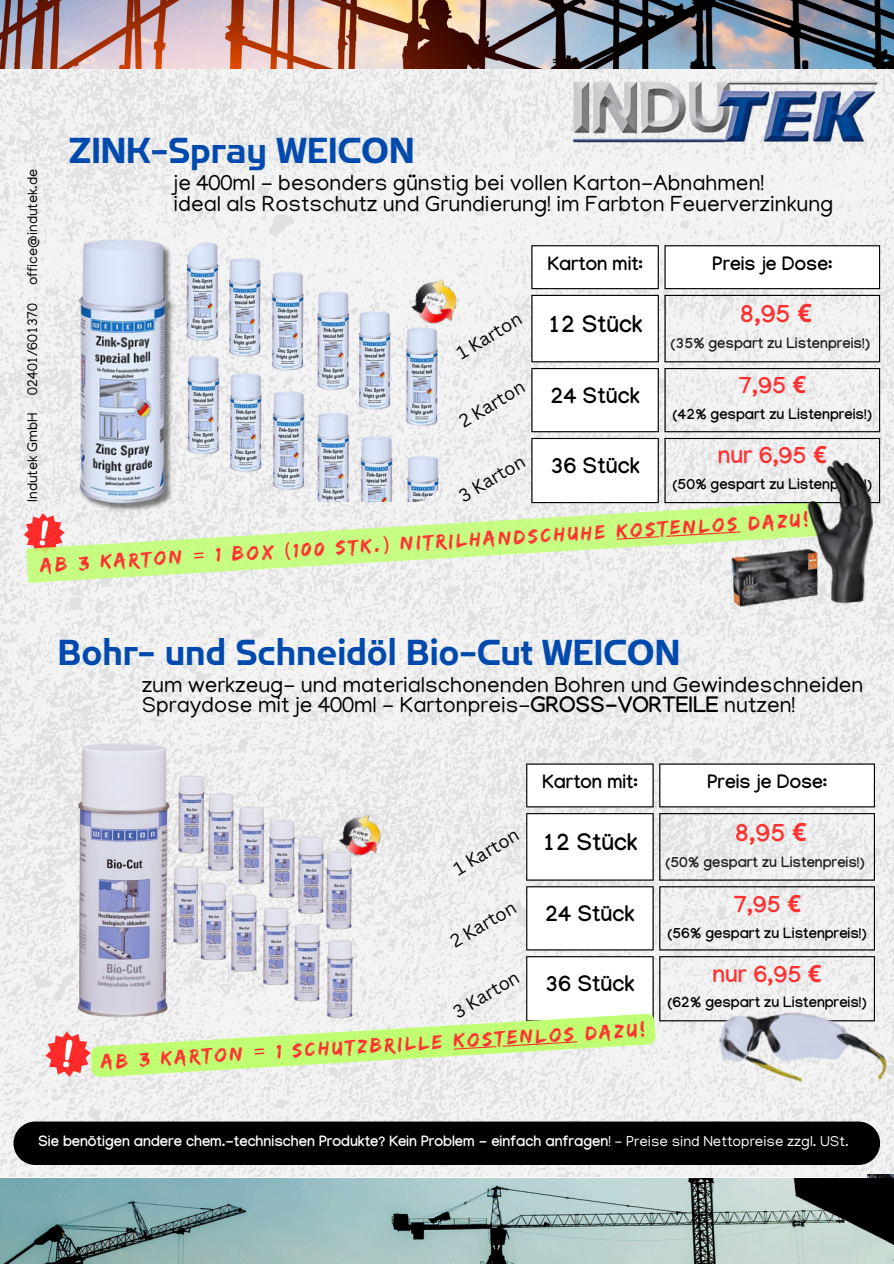
<style>
.page{position:relative;width:894px;height:1264px;background:#fff}
.page>*{position:absolute;margin:0;border:0;box-sizing:border-box;transform-origin:0 0}
.t1{font:36px "Flatory Sans 700";color:#004aad}
.t2{font:700 25.35px "Manjari";color:#ff3131}
.t3{font:700 23.85px "Manjari";color:#ff3131}
.t4{font:700 23.85px "Manjari";color:#000}
.t5{font:22.35px/21.3px "Manjari";color:#000}
.t6{font:700 22.35px "Manjari";color:#000}
.t7{font:20.55px "Edo";color:#ff3131}
.t8{font:700 19.35px "Manjari";color:#000}
.t9{font:18px "Canva Sans";color:#000}
.t10{font:700 14.85px "Manjari";color:#000}
.t11{font:700 14.85px "Manjari";color:#fff}
.t12{font:700 14.85px "Manjari";color:#201e1b}
.t13{font:14.4px "Manjari";color:#000}
.s1{font-family:"Noto Sans"}
.s2{font-weight:700}
.s3{font-weight:400}
</style>
<div class="page">
<img style="left:0;top:69px;width:893px;height:1107px">
<img style="left:866px;top:1174px;width:27px;height:4px">
<img style="left:0;top:0;width:893px;height:69px">
<img style="left:0;top:1178px;width:893px;height:85px">
<img style="left:569px;top:67px;width:310px;height:86px">
<div style="left:14px;top:1121px;width:865px;height:43px;background:#000"></div>
<img style="left:68px;top:214px;width:115px;height:287px">
<svg style="left:24px;top:513px;width:2px;height:41px"></svg>
<img style="left:183px;top:238px;width:263px;height:263px">
<svg style="left:26px;top:501px;width:700px;height:82px"></svg>
<svg style="left:616px;top:531px;width:110px;height:9px"></svg>
<svg style="left:531px;top:245px;width:348px;height:258px"></svg>
<hr style="left:531px;top:246px;width:1px;height:42px;background:#000">
<hr style="left:657px;top:246px;width:1px;height:42px;background:#000">
<hr style="left:531px;top:245px;width:127px;height:1px;background:#000">
<hr style="left:531px;top:288px;width:127px;height:1px;background:#000">
<hr style="left:664px;top:246px;width:1px;height:42px;background:#000">
<hr style="left:878px;top:246px;width:1px;height:42px;background:#000">
<hr style="left:664px;top:245px;width:215px;height:1px;background:#000">
<hr style="left:664px;top:288px;width:215px;height:1px;background:#000">
<hr style="left:531px;top:296px;width:1px;height:65px;background:#000">
<hr style="left:657px;top:296px;width:1px;height:65px;background:#000">
<hr style="left:531px;top:295px;width:127px;height:1px;background:#000">
<hr style="left:531px;top:361px;width:127px;height:1px;background:#000">
<hr style="left:664px;top:296px;width:1px;height:65px;background:#000">
<hr style="left:878px;top:296px;width:1px;height:65px;background:#000">
<hr style="left:664px;top:295px;width:215px;height:1px;background:#000">
<hr style="left:664px;top:361px;width:215px;height:1px;background:#000">
<hr style="left:531px;top:369px;width:1px;height:62px;background:#000">
<hr style="left:657px;top:369px;width:1px;height:62px;background:#000">
<hr style="left:531px;top:368px;width:127px;height:1px;background:#000">
<hr style="left:531px;top:431px;width:127px;height:1px;background:#000">
<hr style="left:664px;top:369px;width:1px;height:62px;background:#000">
<hr style="left:878px;top:369px;width:1px;height:62px;background:#000">
<hr style="left:664px;top:368px;width:215px;height:1px;background:#000">
<hr style="left:664px;top:431px;width:215px;height:1px;background:#000">
<hr style="left:531px;top:439px;width:1px;height:63px;background:#000">
<hr style="left:657px;top:439px;width:1px;height:63px;background:#000">
<hr style="left:531px;top:438px;width:127px;height:1px;background:#000">
<hr style="left:531px;top:502px;width:127px;height:1px;background:#000">
<hr style="left:664px;top:439px;width:1px;height:63px;background:#000">
<hr style="left:878px;top:439px;width:1px;height:63px;background:#000">
<hr style="left:664px;top:438px;width:215px;height:1px;background:#000">
<hr style="left:664px;top:502px;width:215px;height:1px;background:#000">
<img style="left:726px;top:457px;width:153px;height:154px">
<svg style="left:526px;top:763px;width:348px;height:258px"></svg>
<hr style="left:526px;top:764px;width:1px;height:42px;background:#000">
<hr style="left:652px;top:764px;width:1px;height:42px;background:#000">
<hr style="left:526px;top:763px;width:127px;height:1px;background:#000">
<hr style="left:526px;top:806px;width:127px;height:1px;background:#000">
<hr style="left:659px;top:764px;width:1px;height:42px;background:#000">
<hr style="left:873px;top:764px;width:1px;height:42px;background:#000">
<hr style="left:659px;top:763px;width:215px;height:1px;background:#000">
<hr style="left:659px;top:806px;width:215px;height:1px;background:#000">
<hr style="left:526px;top:814px;width:1px;height:65px;background:#000">
<hr style="left:652px;top:814px;width:1px;height:65px;background:#000">
<hr style="left:526px;top:813px;width:127px;height:1px;background:#000">
<hr style="left:526px;top:879px;width:127px;height:1px;background:#000">
<hr style="left:659px;top:814px;width:1px;height:65px;background:#000">
<hr style="left:873px;top:814px;width:1px;height:65px;background:#000">
<hr style="left:659px;top:813px;width:215px;height:1px;background:#000">
<hr style="left:659px;top:879px;width:215px;height:1px;background:#000">
<hr style="left:526px;top:887px;width:1px;height:62px;background:#000">
<hr style="left:652px;top:887px;width:1px;height:62px;background:#000">
<hr style="left:526px;top:886px;width:127px;height:1px;background:#000">
<hr style="left:526px;top:949px;width:127px;height:1px;background:#000">
<hr style="left:659px;top:887px;width:1px;height:62px;background:#000">
<hr style="left:873px;top:887px;width:1px;height:62px;background:#000">
<hr style="left:659px;top:886px;width:215px;height:1px;background:#000">
<hr style="left:659px;top:949px;width:215px;height:1px;background:#000">
<hr style="left:526px;top:957px;width:1px;height:63px;background:#000">
<hr style="left:652px;top:957px;width:1px;height:63px;background:#000">
<hr style="left:526px;top:956px;width:127px;height:1px;background:#000">
<hr style="left:659px;top:957px;width:1px;height:63px;background:#000">
<hr style="left:873px;top:957px;width:1px;height:63px;background:#000">
<hr style="left:659px;top:956px;width:215px;height:1px;background:#000">
<hr style="left:659px;top:1020px;width:215px;height:1px;background:#000">
<img style="left:62px;top:729px;width:298px;height:284px">
<img style="left:708px;top:972px;width:185px;height:136px">
<img style="left:405px;top:271px;width:59px;height:59px">
<svg style="left:45px;top:1013px;width:610px;height:64px"></svg>
<img style="left:333px;top:807px;width:54px;height:54px">
<p class="t13" style="left:24px;top:502px;width:334px;rotate:-90deg">Indutek GmbH 02401/601370 office@indutek.de</p>
<h1 class="t1" style="left:68px;top:129px;width:347px">ZINK-Spray WEICON</h1>
<p class="t5" style="left:173px;top:171px;width:661px">je 400ml - besonders günstig bei vollen Karton-Abnahmen!<br>ideal als Rostschutz und Grundierung! im Farbton Feuerverzinkung</p>
<p class="t9" style="left:452px;top:345px;width:74px;rotate:-31deg">1 Karton</p>
<p class="t9" style="left:455px;top:413px;width:74px;rotate:-31deg">2 Karton</p>
<p class="t9" style="left:455px;top:488px;width:75px;rotate:-31deg">3 Karton</p>
<p class="t8" style="left:547px;top:252px;width:96px">Karton mit:</p>
<p class="t8" style="left:712px;top:252px;width:121px">Preis je Dose:</p>
<p class="t4" style="left:547px;top:310px;width:97px">12 Stück</p>
<p class="t2" style="left:739px;top:299px;width:74px">8,95 <span class="s1">€</span></p>
<p class="t12" style="left:670px;top:334px;width:201px">(35% gespart zu Listenpreis!)</p>
<p class="t6" style="left:550px;top:382px;width:91px">24 Stück</p>
<p class="t3" style="left:738px;top:371px;width:69px">7,95 <span class="s1">€</span></p>
<p class="t10" style="left:672px;top:405px;width:201px">(42% gespart zu Listenpreis!)</p>
<p class="t6" style="left:550px;top:452px;width:91px">36 Stück</p>
<p class="t3" style="left:717px;top:441px;width:110px">nur 6,95 <span class="s1">€</span></p>
<p class="t10" style="left:672px;top:475px;width:201px">(50% gespart zu Listenpreis!)</p>
<p class="t7" style="left:40px;top:550px;width:770px;rotate:-3deg">ab 3 Karton <span class="s1">=</span> 1 Box <span class="s1">(</span>100 Stk.<span class="s1">)</span> Nitrilhandschuhe kostenlos dazu!</p>
<h1 class="t1" style="left:58px;top:631px;width:623px">Bohr- und Schneidöl Bio-Cut WEICON</h1>
<p class="t5" style="left:142px;top:674px;width:723px;line-height:20.2px">zum werkzeug- und materialschonenden Bohren und Gewindeschneiden<br>Spraydose mit je 400ml - Kartonpreis-<span class="s2">GROSS-VORTEILE</span> nutzen!</p>
<p class="t8" style="left:542px;top:770px;width:96px">Karton mit:</p>
<p class="t8" style="left:707px;top:770px;width:121px">Preis je Dose:</p>
<p class="t4" style="left:542px;top:828px;width:97px">12 Stück</p>
<p class="t2" style="left:734px;top:817px;width:74px">8,95 <span class="s1">€</span></p>
<p class="t12" style="left:665px;top:852px;width:201px">(50% gespart zu Listenpreis!)</p>
<p class="t6" style="left:545px;top:900px;width:91px">24 Stück</p>
<p class="t3" style="left:733px;top:889px;width:69px">7,95 <span class="s1">€</span></p>
<p class="t10" style="left:667px;top:923px;width:201px">(56% gespart zu Listenpreis!)</p>
<p class="t6" style="left:545px;top:970px;width:91px">36 Stück</p>
<p class="t3" style="left:712px;top:959px;width:110px">nur 6,95 <span class="s1">€</span></p>
<p class="t10" style="left:667px;top:993px;width:201px">(62% gespart zu Listenpreis!)</p>
<p class="t9" style="left:449px;top:861px;width:74px;rotate:-31deg">1 Karton</p>
<p class="t9" style="left:446px;top:933px;width:74px;rotate:-31deg">2 Karton</p>
<p class="t9" style="left:449px;top:1004px;width:75px;rotate:-31deg">3 Karton</p>
<p class="t7" style="left:100px;top:1047px;width:546px;rotate:-3deg">ab 3 Karton <span class="s1">=</span> 1 Schutzbrille kostenlos dazu!</p>
<p class="t11" style="left:38px;top:1131px;width:812px">Sie benötigen andere chem.-technischen Produkte? Kein Problem - einfach anfragen<span class="s3">! - Preise sind Nettopreise zzgl. USt.</span></p>
</div>
